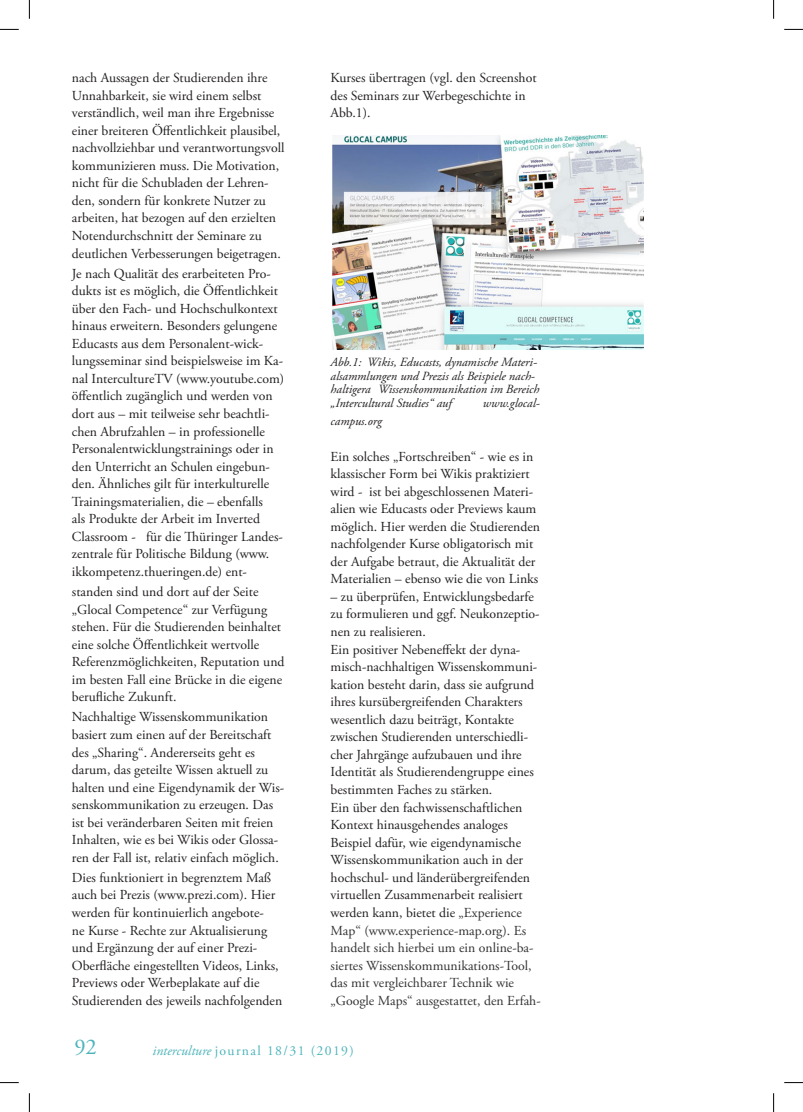
<style>
.page{position:relative;width:803px;height:1112px;background:#fff}
.page>*{position:absolute;margin:0;border:0;box-sizing:border-box;transform-origin:0 0}
.global_SEITENZAHL{font:22.5px "Adobe Garamond Pro";color:#4eb4bb}
.t1{font:13.75px/17.5px "Adobe Garamond Pro";color:#231f20}
.global_Ausgabe{font:13.75px "Adobe Garamond Pro";letter-spacing:.1em;color:#4eb4bb}
.t2{font:italic 12.5px/13.8px "Adobe Garamond Pro";color:#231f20}
.s1{color:#333}
.s2{font-style:italic}
</style>
<div class="page">
<img style="left:332px;top:135px;width:312px;height:215px">
<svg style="left:0;top:29px;width:19px;height:1px"></svg>
<svg style="left:784px;top:29px;width:19px;height:1px"></svg>
<svg style="left:0;top:1082px;width:19px;height:1px"></svg>
<svg style="left:784px;top:1082px;width:19px;height:1px"></svg>
<svg style="left:29px;top:0;width:1px;height:19px"></svg>
<svg style="left:29px;top:1093px;width:1px;height:18px"></svg>
<svg style="left:773px;top:0;width:1px;height:19px"></svg>
<svg style="left:773px;top:1093px;width:1px;height:18px"></svg>
<p class="t1" style="left:72px;top:70px;width:214px">nach Aussagen der Studierenden ihre Unnahbarkeit, sie wird einem selbst verständlich, weil man ihre Ergebnisse einer breiteren Öffentlichkeit plausibel, nachvollziehbar und verantwortungsvoll kommunizieren muss. Die Motivation, nicht für die Schubladen der Lehren&shy;den, sondern für konkrete Nutzer zu arbeiten, hat bezogen auf den erzielten Notendurchschnitt der Seminare zu deutlichen Verbesserungen beigetragen.</p>
<p class="t1" style="left:72px;top:265px;width:214px">Je nach Qualität des erarbeiteten Pro&shy;dukts ist es möglich, die Öffentlichkeit über den Fach- und Hochschulkontext hinaus erweitern. Besonders gelungene Educasts aus dem Personalent-wick&shy;lungsseminar sind beispielsweise im Ka&shy;nal IntercultureTV (www.youtube.com) öffentlich zugänglich und werden von dort aus – mit teilweise sehr beachtli&shy;chen Abrufzahlen – in professionelle Personalentwicklungstrainings oder in den Unterricht an Schulen eingebun&shy;den. Ähnliches gilt für interkulturelle Trainingsmaterialien, die – ebenfalls<br>als Produkte der Arbeit im Inverted Classroom - für die Thüringer Landes&shy;zentrale für Politische Bildung (www. ikkompetenz.thueringen.de) ent-</p>
<p class="t1" style="left:72px;top:583px;width:214px">standen sind und dort auf der Seite „Glocal Competence“ zur Verfügung stehen. Für die Studierenden beinhaltet eine solche Öffentlichkeit wertvolle Referenzmöglichkeiten, Reputation und im besten Fall eine Brücke in die eigene berufliche Zukunft.</p>
<p class="t1" style="left:72px;top:708px;width:214px">Nachhaltige Wissenskommunikation basiert zum einen auf der Bereitschaft des „Sharing“. Andererseits geht es darum, das geteilte Wissen aktuell zu halten und eine Eigendynamik der Wis&shy;senskommunikation zu erzeugen. Das ist bei veränderbaren Seiten mit freien Inhalten, wie es bei Wikis oder Glossa&shy;ren der Fall ist, relativ einfach möglich.</p>
<p class="t1" style="left:72px;top:869px;width:212px">Dies funktioniert in begrenztem Maß auch bei Prezis (www.prezi.com). Hier werden für kontinuierlich angebote-<br>ne Kurse - Rechte zur Aktualisierung und Ergänzung der auf einer Prezi-Oberfläche eingestellten Videos, Links, Previews oder Werbeplakate auf die Studierenden des jeweils nachfolgenden</p>
<p class="t1" style="left:331px;top:70px;width:207px">Kurses übertragen (vgl. den Screenshot des Seminars zur Werbegeschichte in<br>Abb.1).</p>
<p class="t2" style="left:331px;top:355px;width:210px">Abb.1: Wikis, Educasts, dynamische Materi&shy;alsammlungen und Prezis als Beispiele nach&shy;haltigera Wissenskommunikation im Bereich „Intercultural Studies“ auf</p>
<p class="t2" style="left:483px;top:396px;width:58px">www.glocal-</p>
<p class="t2" style="left:331px;top:414px;width:53px">campus.org</p>
<p class="t1" style="left:331px;top:448px;width:211px">Ein solches „Fortschreiben“ - wie es in klassischer Form bei Wikis praktiziert wird - ist bei abgeschlossenen Materi&shy;alien wie Educasts oder Previews kaum möglich. Hier werden die Studierenden nachfolgender Kurse obligatorisch mit der Aufgabe betraut, die Aktualität der Materialien – ebenso wie die von Links</p>
<p class="t1" style="left:331px;top:588px;width:211px">– zu überprüfen, Entwicklungsbedarfe zu formulieren und ggf. Neukonzeptio&shy;nen zu realisieren.</p>
<p class="t1" style="left:331px;top:641px;width:208px">Ein positiver Nebeneffekt der dyna&shy;misch-nachhaltigen Wissenskommuni&shy;kation besteht darin, dass sie aufgrund ihres kursübergreifenden Charakters wesentlich dazu beiträgt, Kontakte zwischen Studierenden unterschiedli&shy;cher Jahrgänge aufzubauen und ihre Identität als Studierendengruppe eines bestimmten Faches zu stärken.</p>
<p class="t1" style="left:331px;top:799px;width:212px">Ein über den fachwissenschaftlichen Kontext hinausgehendes analoges Beispiel dafür, wie eigendynamische Wissenskommunikation auch in der hochschul- und länderübergreifenden virtuellen Zusammenarbeit realisiert werden kann, bietet die <span class="s1">„Experience Map“ (www.experience-map.org). Es handelt sich hierbei um ein online-ba&shy;siertes Wissenskommunikations-Tool, das mit vergleichbarer Technik wie „Google Maps“ ausgestattet, den Erfah-</span></p>
<p class="global_SEITENZAHL" style="left:74px;top:1032px;width:24px">92</p>
<p class="global_Ausgabe" style="left:153px;top:1042px;width:203px"><span class="s2">interculture</span> journal 18/31 (2019)</p>
</div>
